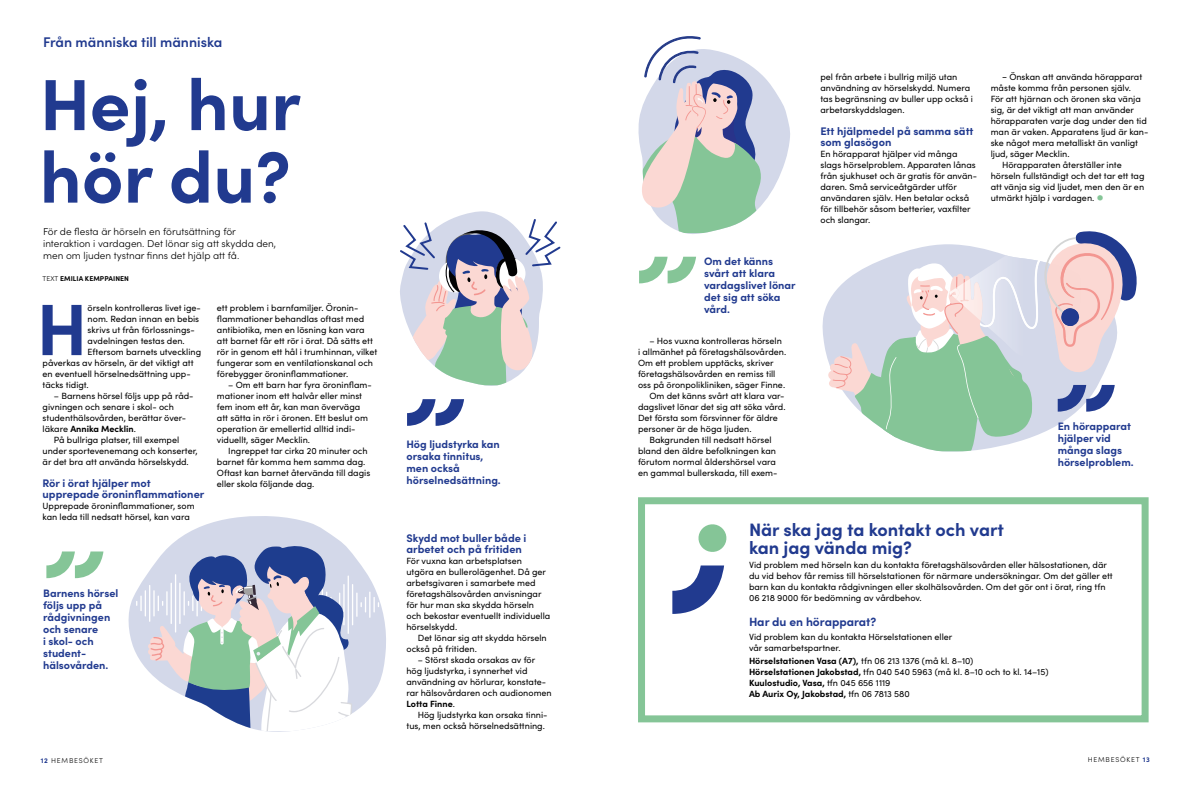
<style>
.page{position:relative;width:1191px;height:794px;background:#fff}
.page>*{position:absolute;margin:0;border:0;box-sizing:border-box;transform-origin:0 0}
.P_leipis_ANFANGI{font:700 72.9px "Sofia Pro";color:#213a8f}
.H2_36_36{font:700 72.5px/72.5px "Sofia Pro";color:#213a8f}
.t1{font:700 18px/18px "Sofia Pro";color:#213a8f}
.t2{font:600 14px "Sofia Pro";color:#213a8f}
.P_väliotsikko{font:700 12px "Sofia Pro";color:#213a8f}
.P_väliotsikko-2{font:700 11px/11px "Sofia Pro";color:#213a8f}
.t3{font:700 10.8px/12px "Sofia Pro";color:#213a8f}
.P_ingressi{font:300 10px/12px "Sofia Pro";color:#000}
.P_leipis_SISENNYS{font:9px/11px "Sofia Pro";color:#000}
.P_leipis{font:9px/11px "Sofia Pro";color:#000}
.P_leipis_ANFANGI-2{font:9px "Sofia Pro";color:#000}
.P_leipis-2{font:700 9px "Sofia Pro";color:#000}
.P_väliotsikko-3{font:700 9px "Sofia Pro";color:#000}
.t4{font:300 7px "Sofia Pro";letter-spacing:.11em;color:#000}
.P_kuva_teksti{font:700 7px "Sofia Pro";letter-spacing:.01em;color:#000}
.s1{font-weight:300}
.s2{font-weight:700}
.s3{color:#85c597}
.s4{font-weight:400}
.s5{font-weight:700;color:#213a8f}
</style>
<div class="page">
<svg style="left:822px;top:303px;width:145px;height:149px"></svg>
<svg style="left:400px;top:211px;width:161px;height:175px"></svg>
<div style="left:638px;top:497px;width:510px;height:225px;border:7px solid #85c597"></div>
<svg style="left:698px;top:524px;width:28px;height:28px"></svg>
<svg style="left:672px;top:565px;width:52px;height:49px"></svg>
<svg style="left:407px;top:399px;width:57px;height:27px"></svg>
<svg style="left:639px;top:257px;width:57px;height:26px"></svg>
<svg style="left:828px;top:231px;width:309px;height:220px"></svg>
<svg style="left:46px;top:551px;width:57px;height:27px"></svg>
<svg style="left:128px;top:516px;width:258px;height:216px"></svg>
<svg style="left:136px;top:545px;width:243px;height:186px"></svg>
<svg style="left:638px;top:36px;width:152px;height:198px"></svg>
<h3 class="t2" style="left:43px;top:31px;width:181px">Från människa till människa</h3>
<h2 class="H2_36_36" style="left:40px;top:63px;width:263px">Hej, hur hör du?</h2>
<p class="P_ingressi" style="left:43px;top:225px;width:234px">För de flesta är hörseln en förutsättning för interaktion i vardagen. Det lönar sig att skydda den, men om ljuden tystnar finns det hjälp att få.</p>
<p class="P_kuva_teksti" style="left:43px;top:273px;width:88px"><span class="s1">TEXT</span> EMILIA KEMPPAINEN</p>
<p class="P_leipis_ANFANGI" style="left:36px;top:273px;width:53px">H</p>
<p class="P_leipis_ANFANGI-2" style="left:88px;top:301px;width:115px">örseln kontrolleras livet ige-</p>
<p class="P_leipis_ANFANGI-2" style="left:88px;top:312px;width:113px">nom. Redan innan en bebis</p>
<p class="P_leipis_ANFANGI-2" style="left:88px;top:323px;width:109px">skrivs ut från förlossnings-</p>
<p class="P_leipis_ANFANGI-2" style="left:88px;top:334px;width:99px">avdelningen testas den.</p>
<p class="P_leipis_ANFANGI-2" style="left:88px;top:345px;width:115px">Eftersom barnets utveckling</p>
<p class="P_leipis_ANFANGI-2" style="left:43px;top:356px;width:153px">påverkas av hörseln, är det viktigt att</p>
<p class="P_leipis_ANFANGI-2" style="left:43px;top:367px;width:150px">en eventuell hörselnedsättning upp-</p>
<p class="P_leipis_ANFANGI-2" style="left:43px;top:378px;width:48px">täcks tidigt.</p>
<p class="P_leipis_SISENNYS" style="left:43px;top:390px;width:153px;text-indent:11px">– Barnens hörsel följs upp på råd&shy;givningen och senare i skol- och studenthälsovården, berättar över&shy;läkare <span class="s2">Annika Mecklin</span>.</p>
<p class="P_leipis_SISENNYS" style="left:43px;top:434px;width:157px;text-indent:11px">På bullriga platser, till exempel under sportevenemang och konserter, är det bra att använda hörselskydd.</p>
<p class="P_väliotsikko-2" style="left:43px;top:477px;width:163px">Rör i örat hjälper mot upprepade öroninflammationer</p>
<p class="P_leipis" style="left:43px;top:500px;width:153px">Upprepade öroninflammationer, som kan leda till nedsatt hörsel, kan vara</p>
<p class="P_leipis" style="left:217px;top:302px;width:162px">ett problem i barnfamiljer. Öronin&shy;flammationer behandlas oftast med antibiotika, men en lösning kan vara att barnet får ett rör i örat. Då sätts ett rör in genom ett hål i trumhinnan, vilket fungerar som en ventilationskanal och förebygger öroninflammationer.</p>
<p class="P_leipis_SISENNYS" style="left:217px;top:379px;width:156px;text-indent:11px">– Om ett barn har fyra öroninflam&shy;mationer inom ett halvår eller minst fem inom ett år, kan man överväga att sätta in rör i öronen. Ett beslut om operation är emellertid alltid indi&shy;viduellt, säger Mecklin.</p>
<p class="P_leipis_SISENNYS" style="left:217px;top:445px;width:155px;text-indent:11px">Ingreppet tar cirka 20 minuter och barnet får komma hem samma dag.<br>Oftast kan barnet återvända till dagis eller skola följande dag.</p>
<p class="t3" style="left:43px;top:586px;width:77px">Barnens hörsel följs upp på rådgivningen och senare<br>i skol- och student&shy;hälsovården.</p>
<p class="t3" style="left:406px;top:437px;width:96px">Hög ljudstyrka kan orsaka tinnitus, men också hörselnedsättning.</p>
<p class="P_väliotsikko-2" style="left:406px;top:532px;width:122px">Skydd mot buller både i arbetet och på fritiden</p>
<p class="P_leipis" style="left:406px;top:555px;width:145px">För vuxna kan arbetsplatsen utgöra en bullerolägenhet. Då ger arbetsgivaren i samarbete med företagshälsovården anvisningar för hur man ska skydda hörseln och bekostar eventuellt individuella hörselskydd.</p>
<p class="P_leipis" style="left:406px;top:632px;width:142px;text-indent:11px">Det lönar sig att skydda hörseln också på fritiden.</p>
<p class="P_leipis_SISENNYS" style="left:406px;top:654px;width:147px;text-indent:11px">– Störst skada orsakas av för hög ljudstyrka, i synnerhet vid användning av hörlurar, konstate&shy;rar hälsovårdaren och audionomen<br><span class="s2">Lotta Finne</span>.</p>
<p class="P_leipis_SISENNYS" style="left:406px;top:709px;width:143px;text-align:right">Hög ljudstyrka kan orsaka tinni&shy;tus, men också hörselnedsättning.</p>
<p class="t3" style="left:704px;top:254px;width:93px">Om det känns svårt att klara vardagslivet lönar det sig att söka vård.</p>
<p class="P_leipis_SISENNYS" style="left:638px;top:335px;width:150px;text-indent:11px">– Hos vuxna kontrolleras hörseln i allmänhet på företagshälsovården.<br>Om ett problem upptäcks, skriver företagshälsovården en remiss till oss på öronpolikliniken, säger Finne.</p>
<p class="P_leipis_SISENNYS" style="left:638px;top:390px;width:149px;text-indent:11px">Om det känns svårt att klara var&shy;dagslivet lönar det sig att söka vård.<br>Det första som försvinner för äldre personer är de höga ljuden.</p>
<p class="P_leipis_SISENNYS" style="left:638px;top:434px;width:141px;text-align:center">Bakgrunden till nedsatt hörsel bland den äldre befolkningen kan förutom normal åldershörsel vara en gammal bullerskada, till exem-</p>
<p class="P_leipis_SISENNYS" style="left:820px;top:71px;width:154px">pel från arbete i bullrig miljö utan användning av hörselskydd. Numera tas begränsning av buller upp också i arbetarskyddslagen.</p>
<p class="P_väliotsikko-2" style="left:820px;top:125px;width:155px">Ett hjälpmedel på samma sätt som glasögon</p>
<p class="P_leipis" style="left:820px;top:148px;width:158px">En hörapparat hjälper vid många slags hörselproblem. Apparaten lånas från sjukhuset och är gratis för använ&shy;daren. Små serviceåtgärder utför användaren själv. Hen betalar också för tillbehör såsom betterier, vaxfilter och slangar.</p>
<p class="P_leipis_SISENNYS" style="left:990px;top:71px;width:159px;text-indent:11px">− Önskan att använda hörapparat måste komma från personen själv.<br>För att hjärnan och öronen ska vänja sig, är det viktigt att man använder hörapparaten varje dag under den tid man är vaken. Apparatens ljud är kan&shy;ske något mera metalliskt än vanligt ljud, säger Mecklin.</p>
<p class="P_leipis_SISENNYS" style="left:990px;top:159px;width:155px;text-indent:11px">Hörapparaten återställer inte hörseln fullständigt och det tar ett tag att vänja sig vid ljudet, men den är en utmärkt hjälp i vardagen. <span class="s3">⬤</span></p>
<p class="t3" style="left:1057px;top:419px;width:77px">En hörapparat hjälper vid många slags hörselproblem.</p>
<h3 class="t1" style="left:749px;top:519px;width:256px">När ska jag ta kontakt och vart kan jag vända mig?</h3>
<p class="P_leipis" style="left:749px;top:559px;width:365px">Vid problem med hörseln kan du kontakta företagshälsovården eller hälsostationen, där du vid behov får remiss till hörselstationen för närmare undersökningar. Om det gäller ett barn kan du kontakta rådgivningen eller skolhälsovården. Om det gör ont i örat, ring tfn 06 218 9000 för bedömning av vårdbehov.</p>
<p class="P_väliotsikko" style="left:749px;top:612px;width:129px">Har du en hörapparat?</p>
<p class="P_leipis" style="left:749px;top:630px;width:205px">Vid problem kan du kontakta Hörselstationen eller vår samarbetspartner.</p>
<p class="P_väliotsikko-3" style="left:749px;top:654px;width:226px">Hörselstationen Vasa (A7), <span class="s4">tfn 06 213 1376 (må kl. 8–10)</span></p>
<p class="P_leipis" style="left:749px;top:666px;width:301px"><span class="s2">Hörselstationen Jakobstad,</span> tfn 040 540 5963 (må kl. 8–10 och to kl. 14–15)</p>
<p class="P_leipis-2" style="left:749px;top:676px;width:143px">Kuulostudio, Vasa, <span class="s4">tfn 045 656 1119</span></p>
<p class="P_leipis-2" style="left:749px;top:687px;width:162px">Ab Aurix Oy, Jakobstad, <span class="s4">tfn 06 7813 580</span></p>
<p class="t4" style="left:41px;top:755px;width:64px"><span class="s5">12</span> HEMBESÖKET</p>
<p class="t4" style="left:1087px;top:755px;width:64px">HEMBESÖKET <span class="s5">13</span></p>
</div>
